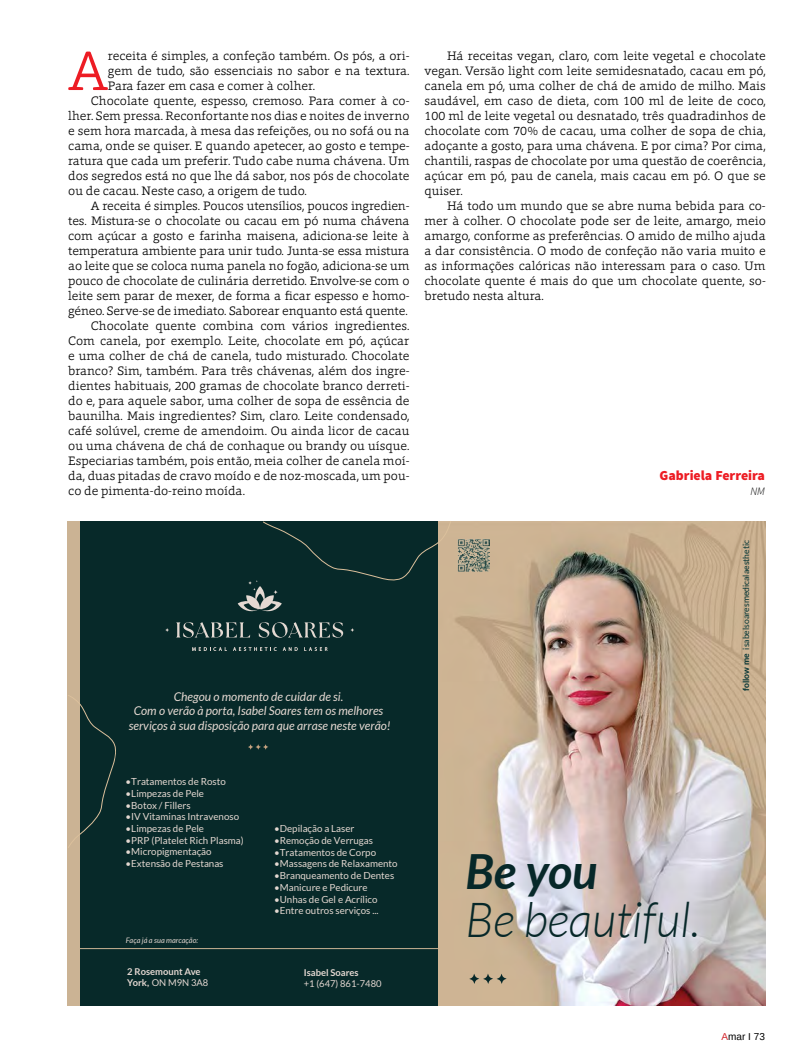
<style>
.page{position:relative;width:810px;height:1058px;background:#fff}
.page>*{position:absolute;margin:0;border:0;box-sizing:border-box;transform-origin:0 0}
.t1{font:300 56.88px "Foro Rounded";color:#ed1c24}
.t2{font:italic 300 48.5px "Lato";color:#072829}
.t3{font:italic 700 48.5px "Lato";color:#072829}
.t4{font:900 13.75px "Source Sans Pro";color:#ed1d24}
.t5{font:300 12.5px/15px "Foro Rounded";color:#000;text-align:justify}
.t6{font:italic 12.12px/14.5px "Lato";color:#e4d8d1;text-align:center}
.t7{font:italic 300 11.25px "Source Sans Pro";color:#000}
.t8{font:10px "Arimo";color:#000}
.t9{font:9.75px "Lato";color:#e4d8d1}
.t10{font:700 9.38px/11.2px "Lato";color:#e4d8d2}
.t11{font:9.38px "Lato";color:#e4d8d2}
.t12{font:8.62px "Lato";color:#013334}
.t13{font:italic 7.5px "Lato";color:#e4d8d1}
.s1{font-weight:700}
.s2{font-weight:400}
.s3{color:#d2232a}
</style>
<div class="page">
<img style="left:437px;top:521px;width:329px;height:484px">
<svg style="left:469px;top:973px;width:38px;height:10px"></svg>
<div style="left:80px;top:521px;width:357px;height:484px;background:#072929"></div>
<svg style="left:192px;top:647px;width:35px;height:4px"></svg>
<svg style="left:233px;top:647px;width:44px;height:4px"></svg>
<svg style="left:283px;top:647px;width:15px;height:4px"></svg>
<svg style="left:304px;top:647px;width:24px;height:4px"></svg>
<svg style="left:238px;top:521px;width:214px;height:92px"></svg>
<svg style="left:259px;top:622px;width:84px;height:15px"></svg>
<svg style="left:176px;top:622px;width:74px;height:15px"></svg>
<svg style="left:165px;top:628px;width:4px;height:4px"></svg>
<svg style="left:248px;top:744px;width:20px;height:5px"></svg>
<img style="left:457px;top:539px;width:33px;height:32px">
<svg style="left:68px;top:695px;width:48px;height:156px"></svg>
<hr style="left:68px;top:948px;width:370px;height:1px;background:#cbb495">
<h1 class="t1" style="left:68px;top:34px;width:41px">A</h1>
<p class="t5" style="left:108px;top:48px;width:303px">receita é simples, a confeção também. Os pós, a ori-</p>
<p class="t5" style="left:108px;top:63px;width:303px">gem de tudo, são essenciais no sabor e na textura.</p>
<p class="t5" style="left:108px;top:78px;width:209px">Para fazer em casa e comer à colher.</p>
<p class="t5" style="left:91px;top:93px;width:320px">Chocolate quente, espesso, cremoso. Para comer à co-</p>
<p class="t5" style="left:68px;top:108px;width:343px">lher. Sem pressa. Reconfortante nos dias e noites de inverno</p>
<p class="t5" style="left:68px;top:123px;width:343px">e sem hora marcada, à mesa das refeições, ou no sofá ou na</p>
<p class="t5" style="left:68px;top:138px;width:343px">cama, onde se quiser. E quando apetecer, ao gosto e tempe-</p>
<p class="t5" style="left:68px;top:153px;width:343px">ratura que cada um preferir. Tudo cabe numa chávena. Um</p>
<p class="t5" style="left:68px;top:168px;width:343px">dos segredos está no que lhe dá sabor, nos pós de chocolate</p>
<p class="t5" style="left:68px;top:183px;width:240px">ou de cacau. Neste caso, a origem de tudo.</p>
<p class="t5" style="left:91px;top:198px;width:320px">A receita é simples. Poucos utensílios, poucos ingredien-</p>
<p class="t5" style="left:68px;top:213px;width:343px">tes. Mistura-se o chocolate ou cacau em pó numa chávena</p>
<p class="t5" style="left:68px;top:228px;width:343px">com açúcar a gosto e farinha maisena, adiciona-se leite à</p>
<p class="t5" style="left:68px;top:243px;width:343px">temperatura ambiente para unir tudo. Junta-se essa mistura</p>
<p class="t5" style="left:68px;top:258px;width:343px">ao leite que se coloca numa panela no fogão, adiciona-se um</p>
<p class="t5" style="left:68px;top:273px;width:343px">pouco de chocolate de culinária derretido. Envolve-se com o</p>
<p class="t5" style="left:68px;top:288px;width:343px">leite sem parar de mexer, de forma a ficar espesso e homo-</p>
<p class="t5" style="left:68px;top:303px;width:341px">géneo. Serve-se de imediato. Saborear enquanto está quente.</p>
<p class="t5" style="left:91px;top:318px;width:320px">Chocolate quente combina com vários ingredientes.</p>
<p class="t5" style="left:68px;top:333px;width:343px">Com canela, por exemplo. Leite, chocolate em pó, açúcar</p>
<p class="t5" style="left:68px;top:348px;width:343px">e uma colher de chá de canela, tudo misturado. Chocolate</p>
<p class="t5" style="left:68px;top:363px;width:343px">branco? Sim, também. Para três chávenas, além dos ingre-</p>
<p class="t5" style="left:68px;top:378px;width:343px">dientes habituais, 200 gramas de chocolate branco derreti-</p>
<p class="t5" style="left:68px;top:393px;width:343px">do e, para aquele sabor, uma colher de sopa de essência de</p>
<p class="t5" style="left:68px;top:408px;width:343px">baunilha. Mais ingredientes? Sim, claro. Leite condensado,</p>
<p class="t5" style="left:68px;top:423px;width:343px">café solúvel, creme de amendoim. Ou ainda licor de cacau</p>
<p class="t5" style="left:68px;top:438px;width:343px">ou uma chávena de chá de conhaque ou brandy ou uísque.</p>
<p class="t5" style="left:68px;top:453px;width:343px">Especiarias também, pois então, meia colher de canela moí-</p>
<p class="t5" style="left:68px;top:468px;width:343px">da, duas pitadas de cravo moído e de noz-moscada, um pou-</p>
<p class="t5" style="left:68px;top:483px;width:178px">co de pimenta-do-reino moída.</p>
<p class="t5" style="left:425px;top:48px;width:343px;text-indent:22px">Há receitas vegan, claro, com leite vegetal e chocolate vegan. Versão light com leite semidesnatado, cacau em pó, canela em pó, uma colher de chá de amido de milho. Mais saudável, em caso de dieta, com 100 ml de leite de coco, 100 ml de leite vegetal ou desnatado, três quadradinhos de chocolate com 70% de cacau, uma colher de sopa de chia, adoçante a gosto, para uma chávena. E por cima? Por cima, chantili, raspas de chocolate por uma questão de coerência, açúcar em pó, pau de canela, mais cacau em pó. O que se quiser.</p>
<p class="t5" style="left:425px;top:198px;width:343px;text-indent:22px">Há todo um mundo que se abre numa bebida para co&shy;mer à colher. O chocolate pode ser de leite, amargo, meio amargo, conforme as preferências. O amido de milho ajuda a dar consistência. O modo de confeção não varia muito e as informações calóricas não interessam para o caso. Um chocolate quente é mais do que um chocolate quente, so&shy;bretudo nesta altura.</p>
<p class="t4" style="left:660px;top:466px;width:107px">Gabriela Ferreira</p>
<p class="t7" style="left:750px;top:484px;width:16px">NM</p>
<p class="t6" style="left:129px;top:689px;width:263px">Chegou o momento de cuidar de si.<br>Com o verão à porta, Isabel Soares tem os melhores serviços à sua disposição para que arrase neste verão!</p>
<p class="t12" style="left:741px;top:691px;width:153px;rotate:-90deg"><span class="s1">follow me</span> isabelsoaresmedicalaesthetic</p>
<p class="t9" style="left:126px;top:776px;width:102px">•Tratamentos de Rosto</p>
<p class="t9" style="left:126px;top:788px;width:80px">•Limpezas de Pele</p>
<p class="t9" style="left:126px;top:799px;width:67px">•Botox / Fillers</p>
<p class="t9" style="left:126px;top:811px;width:115px">•IV Vitaminas Intravenoso</p>
<p class="t9" style="left:126px;top:823px;width:80px">•Limpezas de Pele</p>
<p class="t9" style="left:126px;top:834px;width:120px">•PRP (Platelet Rich Plasma)</p>
<p class="t9" style="left:126px;top:846px;width:88px">•Micropigmentação</p>
<p class="t9" style="left:126px;top:858px;width:99px">•Extensão de Pestanas</p>
<p class="t13" style="left:126px;top:936px;width:74px">Faça já a sua marcação:</p>
<p class="t9" style="left:274px;top:823px;width:82px">•Depilação a Laser</p>
<p class="t9" style="left:274px;top:835px;width:100px">•Remoção de Verrugas</p>
<p class="t9" style="left:274px;top:846px;width:103px">•Tratamentos de Corpo</p>
<p class="t9" style="left:274px;top:858px;width:125px">•Massagens de Relaxamento</p>
<p class="t9" style="left:274px;top:870px;width:122px">•Branqueamento de Dentes</p>
<p class="t9" style="left:274px;top:881px;width:95px">•Manicure e Pedicure</p>
<p class="t9" style="left:274px;top:893px;width:105px">•Unhas de Gel e Acrílico</p>
<p class="t9" style="left:274px;top:905px;width:106px">•Entre outros serviços ...</p>
<p class="t10" style="left:127px;top:966px;width:83px">2 Rosemount Ave<br>York, <span class="s2">ON M9N 3A8</span></p>
<p class="t10" style="left:304px;top:966px;width:56px">Isabel Soares</p>
<p class="t11" style="left:304px;top:978px;width:79px">+1 (647) 861-7480</p>
<h2 class="t3" style="left:466px;top:843px;width:134px">Be you</h2>
<h2 class="t2" style="left:466px;top:894px;width:236px">Be beautiful.</h2>
<p class="t8" style="left:722px;top:1029px;width:45px"><span class="s3">A</span>mar I 73</p>
</div>
